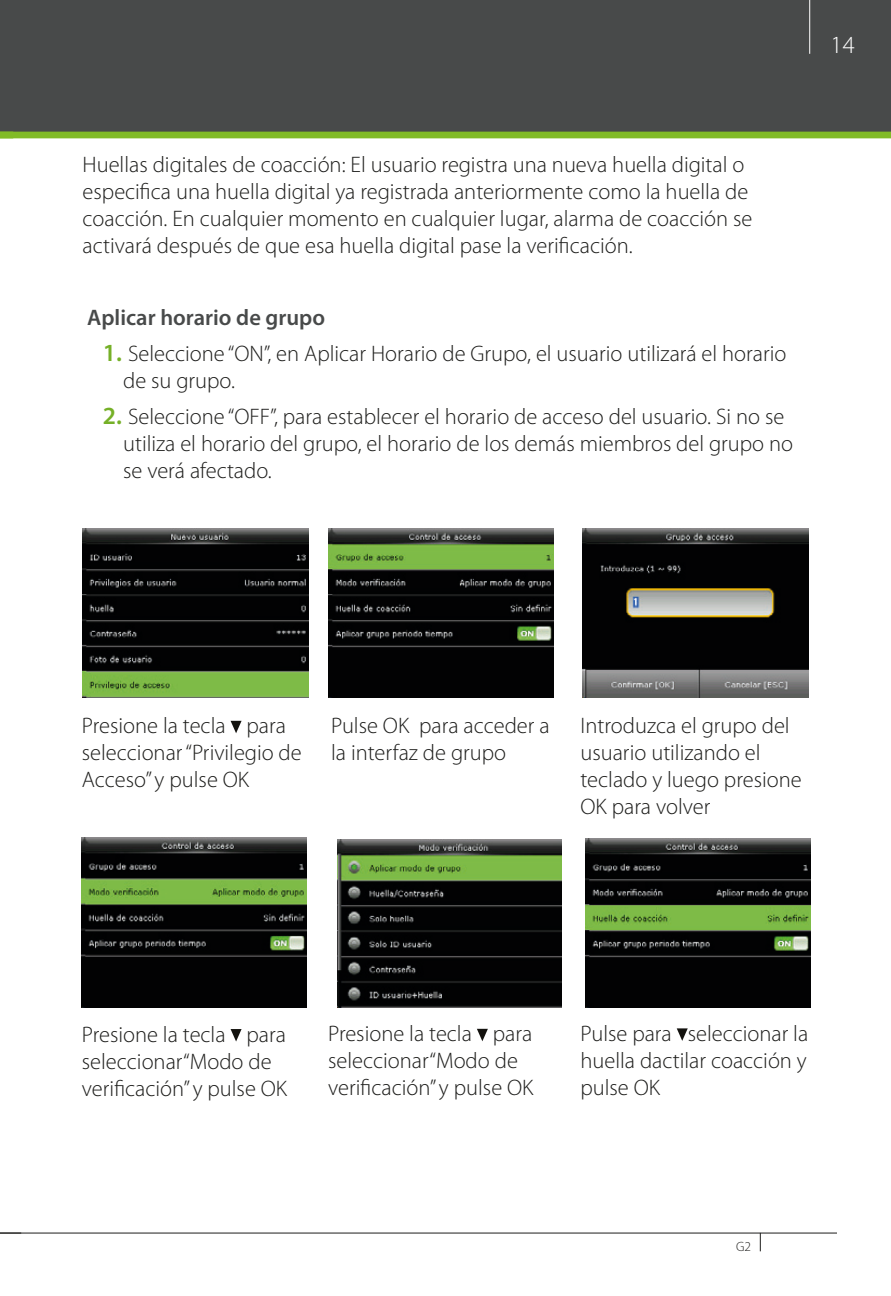
<style>
.page{position:relative;width:891px;height:1296px;background:#fff}
.page>*{position:absolute;margin:0;border:0;box-sizing:border-box;transform-origin:0 0}
.t1{font:300 24.75px "Myriad Pro";color:#fff}
.t2{font:300 22.5px/27px "Myriad Pro";color:#1d1d1b}
.t3{font:600 22.5px "Myriad Pro";color:#484a4a}
.t4{font:300 13.5px "Myriad Pro";color:#1d1d1b}
.s1{font-weight:600;font-size:24.75px;color:#75b027}
</style>
<div class="page">
<div style="left:0;top:0;width:891px;height:135px;background:#484a4a"></div>
<hr style="left:0;top:1233px;width:837px;height:1px;background:#1d1d1b">
<hr style="left:809px;top:0;width:1px;height:54px;background:#fff">
<svg style="left:760px;top:1233px;width:1px;height:18px"></svg>
<div style="left:0;top:132px;width:891px;height:6px;background:#81bb27"></div>
<img style="left:83px;top:528px;width:225px;height:169px">
<img style="left:328px;top:528px;width:226px;height:169px">
<img style="left:583px;top:528px;width:226px;height:170px">
<svg style="left:231px;top:721px;width:11px;height:12px"></svg>
<img style="left:81px;top:838px;width:226px;height:169px">
<img style="left:337px;top:839px;width:225px;height:169px">
<img style="left:585px;top:838px;width:226px;height:170px">
<svg style="left:477px;top:1029px;width:11px;height:12px"></svg>
<svg style="left:677px;top:1028px;width:11px;height:13px"></svg>
<svg style="left:231px;top:1029px;width:11px;height:13px"></svg>
<p class="t1" style="left:831px;top:31px;width:26px">14</p>
<p class="t2" style="left:83px;top:152px;width:671px">Huellas digitales de coacción: El usuario registra una nueva huella digital o especifica una huella digital ya registrada anteriormente como la huella de coacción. En cualquier momento en cualquier lugar, alarma de coacción se activará después de que esa huella digital pase la verificación.</p>
<p class="t3" style="left:87px;top:304px;width:239px">Aplicar horario de grupo</p>
<p class="t2" style="left:123px;top:341px;width:665px;text-indent:-20px"><span class="s1">1.</span> Seleccione “ON”, en Aplicar Horario de Grupo, el usuario utilizará el horario de su grupo.</p>
<p class="t2" style="left:123px;top:404px;width:672px;text-indent:-20px"><span class="s1">2.</span> Seleccione “OFF”, para establecer el horario de acceso del usuario. Si no se utiliza el horario del grupo, el horario de los demás miembros del grupo no se verá afectado.</p>
<p class="t2" style="left:82px;top:713px;width:221px">Presione la tecla para seleccionar “Privilegio de<br>Acceso” y pulse OK</p>
<p class="t2" style="left:331px;top:713px;width:220px">Pulse OK para acceder a la interfaz de grupo</p>
<p class="t2" style="left:580px;top:712px;width:223px">Introduzca el grupo del usuario utilizando el teclado y luego presione<br>OK para volver</p>
<p class="t2" style="left:82px;top:1021px;width:207px">Presione la tecla para seleccionar“Modo de verificación” y pulse OK</p>
<p class="t2" style="left:328px;top:1021px;width:207px">Presione la tecla para seleccionar“Modo de verificación” y pulse OK</p>
<p class="t2" style="left:580px;top:1020px;width:229px;text-align:justify">Pulse para seleccionar la huella dactilar coacción y pulse OK</p>
<p class="t4" style="left:736px;top:1240px;width:17px">G2</p>
</div>
